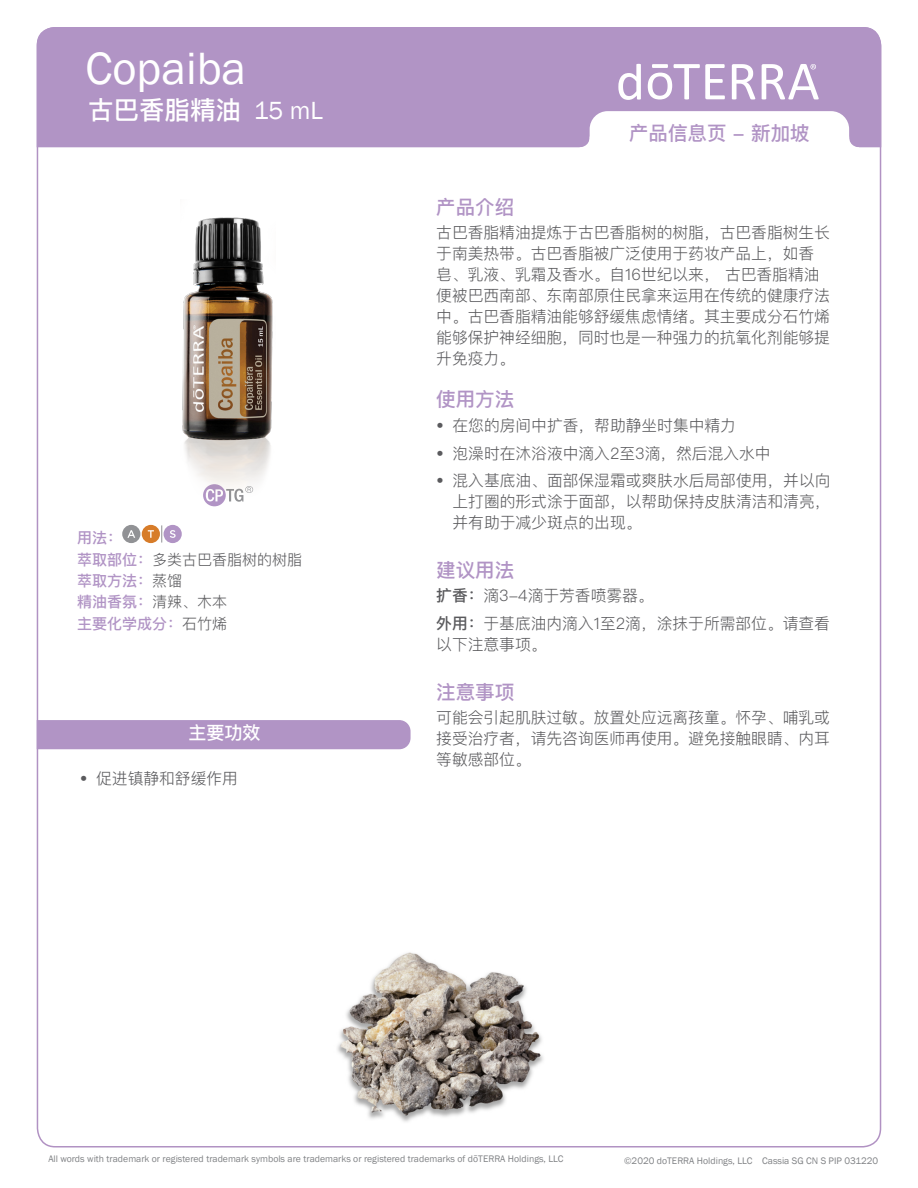
<style>
.page{position:relative;width:918px;height:1188px;background:#fff}
.page>*{position:absolute;margin:0;border:0;box-sizing:border-box;transform-origin:0 0}
.t1{font:46.5px "Franklin Gothic";color:#fff}
.t2{font:500 25.5px "Ping Fang SC";color:#fff}
.Purple_Headers{font:500 19.5px "Ping Fang SC";color:#b194c5}
.t3{font:500 18px "Ping Fang SC";color:#fff}
.Body{font:300 15.75px/21px "Ping Fang SC";color:#5a5a5d;text-align:justify}
.Directions_Bold_Attr{font:300 15.75px/21px "Ping Fang SC";color:#5a5a5d}
.Oil_Attribute_Panel{font:500 15px "Ping Fang SC";color:#b194c5}
.Oil_Attribute_Panel-2{font:300 15px "Ping Fang SC";color:#5a5a5d}
.t4{font:9.75px "Franklin Gothic";color:#808285}
.s1{font-family:"Franklin Gothic";font-weight:400}
.s2{font-weight:500;color:#b194c5}
.s3{font-weight:300;color:#5a5a5d}
.s4{font-weight:500}
</style>
<div class="page">
<img style="left:337px;top:952px;width:206px;height:170px">
<div style="left:37px;top:27px;width:844px;height:120px;background:#b194c5"></div>
<svg style="left:732px;top:64px;width:23px;height:35px"></svg>
<svg style="left:648px;top:64px;width:77px;height:36px"></svg>
<svg style="left:618px;top:64px;width:23px;height:36px"></svg>
<svg style="left:762px;top:64px;width:57px;height:35px"></svg>
<svg style="left:36px;top:719px;width:375px;height:31px;background:#b69ac8"></svg>
<svg style="left:580px;top:111px;width:279px;height:37px"></svg>
<svg style="left:161px;top:525px;width:1px;height:18px"></svg>
<div style="left:122px;top:525px;width:18px;height:18px;background:#919295;border-radius:50%"></div>
<svg style="left:127px;top:530px;width:8px;height:8px"></svg>
<div style="left:142px;top:525px;width:18px;height:18px;background:#d77c29;border-radius:50%"></div>
<svg style="left:148px;top:530px;width:6px;height:8px"></svg>
<div style="left:164px;top:525px;width:18px;height:18px;background:#b194c5;border-radius:50%"></div>
<svg style="left:170px;top:530px;width:6px;height:8px"></svg>
<svg style="left:204px;top:500px;width:40px;height:6px"></svg>
<img style="left:182px;top:217px;width:91px;height:283px">
<p class="t1" style="left:85px;top:40px;width:162px">Copaiba</p>
<p class="t2" style="left:88px;top:94px;width:236px">古巴香脂精油 <span class="s1">15 mL</span></p>
<p class="Oil_Attribute_Panel" style="left:77px;top:529px;width:46px">用法：</p>
<p class="Oil_Attribute_Panel-2" style="left:77px;top:550px;width:227px"><span class="s2">萃取部位：</span>多类古巴香脂树的树脂</p>
<p class="Oil_Attribute_Panel" style="left:77px;top:571px;width:107px">萃取方法：<span class="s3">蒸馏</span></p>
<p class="Oil_Attribute_Panel" style="left:77px;top:593px;width:152px">精油香氛：<span class="s3">清辣、木本</span></p>
<p class="Oil_Attribute_Panel" style="left:77px;top:614px;width:152px">主要化学成分：<span class="s3">石竹烯</span></p>
<p class="t3" style="left:188px;top:722px;width:73px">主要功效</p>
<p class="Body" style="left:80px;top:768px;width:159px">• 促进镇静和舒缓作用</p>
<p class="Purple_Headers" style="left:629px;top:121px;width:182px">产品信息页 - 新加坡</p>
<p class="Purple_Headers" style="left:436px;top:195px;width:79px">产品介绍</p>
<p class="Body" style="left:436px;top:222px;width:395px;text-align:left">古巴香脂精油提炼于古巴香脂树的树脂，古巴香脂树生长于南美热带。古巴香脂被广泛使用于药妆产品上，如香皂、乳液、乳霜及香水。自16世纪以来， 古巴香脂精油便被巴西南部、东南部原住民拿来运用在传统的健康疗法中。古巴香脂精油能够舒缓焦虑情绪。其主要成分石竹烯能够保护神经细胞，同时也是一种强力的抗氧化剂能够提升免疫力。</p>
<p class="Purple_Headers" style="left:436px;top:387px;width:79px">使用方法</p>
<p class="Body" style="left:436px;top:415px;width:301px">• 在您的房间中扩香，帮助静坐时集中精力</p>
<p class="Body" style="left:436px;top:442px;width:336px">• 泡澡时在沐浴液中滴入2至3滴，然后混入水中</p>
<p class="Body" style="left:453px;top:470px;width:379px;text-indent:-16px">• 混入基底油、面部保湿霜或爽肤水后局部使用，并以向上打圈的形式涂于面部，以帮助保持皮肤清洁和清亮，并有助于减少斑点的出现。</p>
<p class="Purple_Headers" style="left:436px;top:558px;width:79px">建议用法</p>
<p class="Directions_Bold_Attr" style="left:436px;top:585px;width:219px"><span class="s4">扩香：</span>滴3-4滴于芳香喷雾器。</p>
<p class="Directions_Bold_Attr" style="left:436px;top:613px;width:395px"><span class="s4">外用：</span>于基底油内滴入1至2滴，涂抹于所需部位。请查看以下注意事项。</p>
<p class="Purple_Headers" style="left:436px;top:680px;width:79px">注意事项</p>
<p class="Body" style="left:436px;top:707px;width:395px">可能会引起肌肤过敏。放置处应远离孩童。怀孕、哺乳或接受治疗者，请先咨询医师再使用。避免接触眼睛、内耳等敏感部位。</p>
<p class="t4" style="left:48px;top:1153px;width:517px">All words with trademark or registered trademark symbols are trademarks or registered trademarks of dōTERRA Holdings, LLC</p>
<p class="t4" style="left:624px;top:1154px;width:256px">©2020 doTERRA Holdings, LLC Cassia SG CN S PIP 031220</p>
</div>
